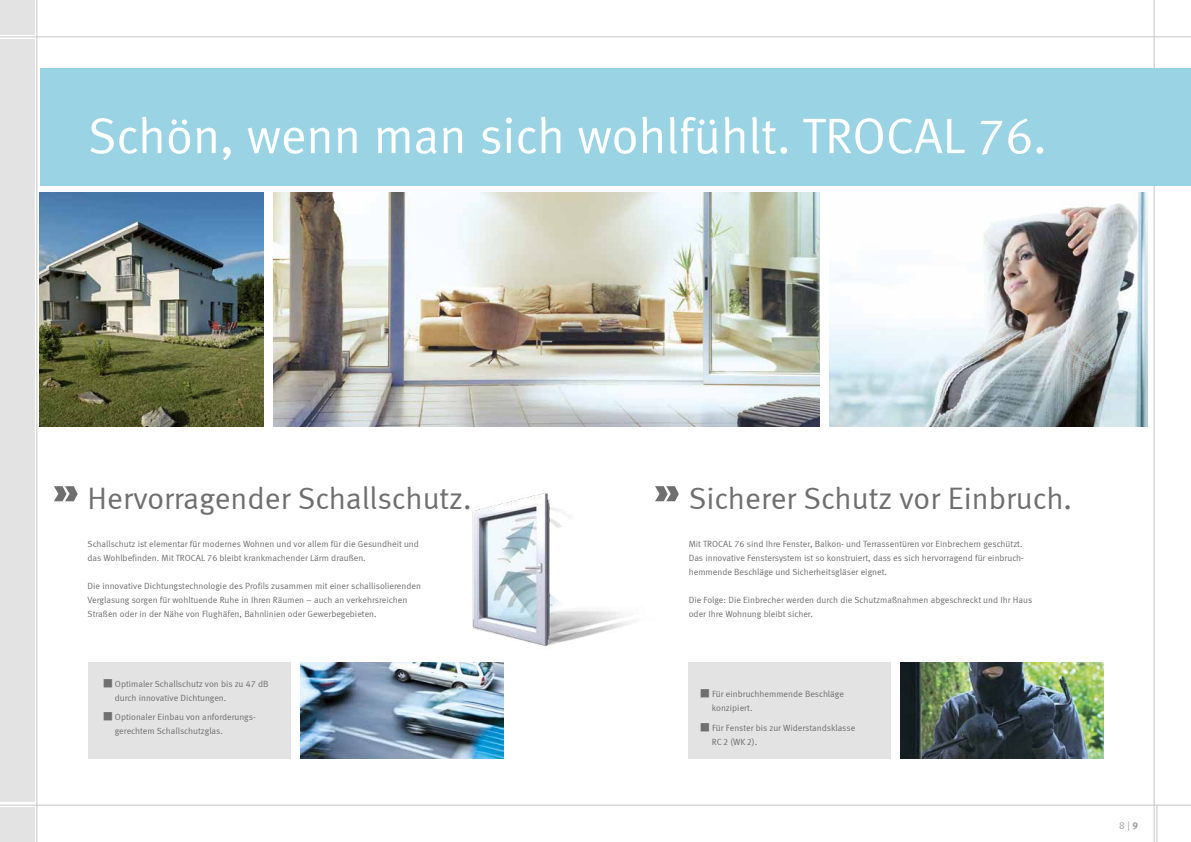
<style>
.page{position:relative;width:1191px;height:842px;background:#fff}
.page>*{position:absolute;margin:0;border:0;box-sizing:border-box;transform-origin:0 0}
.t1{font:50px "Meta Normal LF";color:#fff}
.t2{font:31px "Meta Normal LF";color:#706f6f}
.t3{font:10px "Meta Normal LF";color:#9d9d9c}
.t4{font:9px/14px "Meta Normal LF";color:#706f6f}
.s1{font-family:"Meta Bold LF"}
</style>
<div class="page">
<svg style="left:54px;top:486px;width:24px;height:15px"></svg>
<div style="left:88px;top:663px;width:203px;height:96px;background:#e3e3e3"></div>
<div style="left:688px;top:663px;width:203px;height:96px;background:#e3e3e3"></div>
<hr style="left:1156px;top:805px;width:1px;height:37px;background:#c6c6c6">
<hr style="left:37px;top:0;width:1px;height:842px;background:#c6c6c6">
<hr style="left:0;top:805px;width:1191px;height:1px;background:#c6c6c6">
<div style="left:0;top:40px;width:34px;height:762px;background:#e3e3e3"></div>
<div style="left:0;top:808px;width:34px;height:34px;background:#e3e3e3"></div>
<div style="left:0;top:0;width:34px;height:34px;background:#e3e3e3"></div>
<hr style="left:0;top:37px;width:1191px;height:1px;background:#c6c6c6">
<hr style="left:1153px;top:186px;width:1px;height:656px;background:#c6c6c6">
<hr style="left:1153px;top:0;width:1px;height:68px;background:#c6c6c6">
<div style="left:40px;top:68px;width:1151px;height:118px;background:#9ad4e4"></div>
<img style="left:300px;top:663px;width:203px;height:95px">
<img style="left:900px;top:663px;width:203px;height:95px">
<img style="left:829px;top:192px;width:318px;height:235px">
<img style="left:40px;top:192px;width:224px;height:235px">
<img style="left:274px;top:192px;width:545px;height:235px">
<img style="left:472px;top:486px;width:207px;height:161px">
<h1 class="t1" style="left:88px;top:107px;width:960px">Schön, wenn man sich wohlfühlt. TROCAL 76.</h1>
<h2 class="t2" style="left:88px;top:481px;width:385px">Hervorragender Schallschutz.</h2>
<h2 class="t2" style="left:689px;top:481px;width:385px">Sicherer Schutz vor Einbruch.</h2>
<p class="t4" style="left:88px;top:537px;width:333px">Schallschutz ist elementar für modernes Wohnen und vor allem für die Gesundheit und das Wohlbefinden. Mit TROCAL 76 bleibt krankmachender Lärm draußen.</p>
<p class="t4" style="left:88px;top:579px;width:335px">Die innovative Dichtungstechnologie des Profils zusammen mit einer schallisolierenden<br>Verglasung sorgen für wohltuende Ruhe in Ihren Räumen – auch an verkehrsreichen<br>Straßen oder in der Nähe von Flughäfen, Bahnlinien oder Gewerbegebieten.</p>
<p class="t4" style="left:689px;top:537px;width:337px">Mit TROCAL 76 sind Ihre Fenster, Balkon- und Terrassentüren vor Einbrechern geschützt.<br>Das innovative Fenstersystem ist so konstruiert, dass es sich hervorragend für einbruch&shy;hemmende Beschläge und Sicherheitsgläser eignet.</p>
<p class="t4" style="left:689px;top:593px;width:345px">Die Folge: Die Einbrecher werden durch die Schutzmaßnahmen abgeschreckt und Ihr Haus oder Ihre Wohnung bleibt sicher.</p>
<p class="t4" style="left:115px;top:676px;width:155px;text-indent:-11px">■ Optimaler Schallschutz von bis zu 47 dB durch innovative Dichtungen.</p>
<p class="t4" style="left:115px;top:710px;width:141px;text-indent:-11px">■ Optionaler Einbau von anforderungs&shy;gerechtem Schallschutzglas.</p>
<p class="t4" style="left:712px;top:687px;width:134px;text-indent:-11px">■ Für einbruchhemmende Beschläge konzipiert.</p>
<p class="t4" style="left:712px;top:721px;width:145px;text-indent:-11px">■ Für Fenster bis zur Widerstandsklasse<br>RC 2 (WK 2).</p>
<p class="t3" style="left:1119px;top:820px;width:20px">8 | <span class="s1">9</span></p>
</div>
